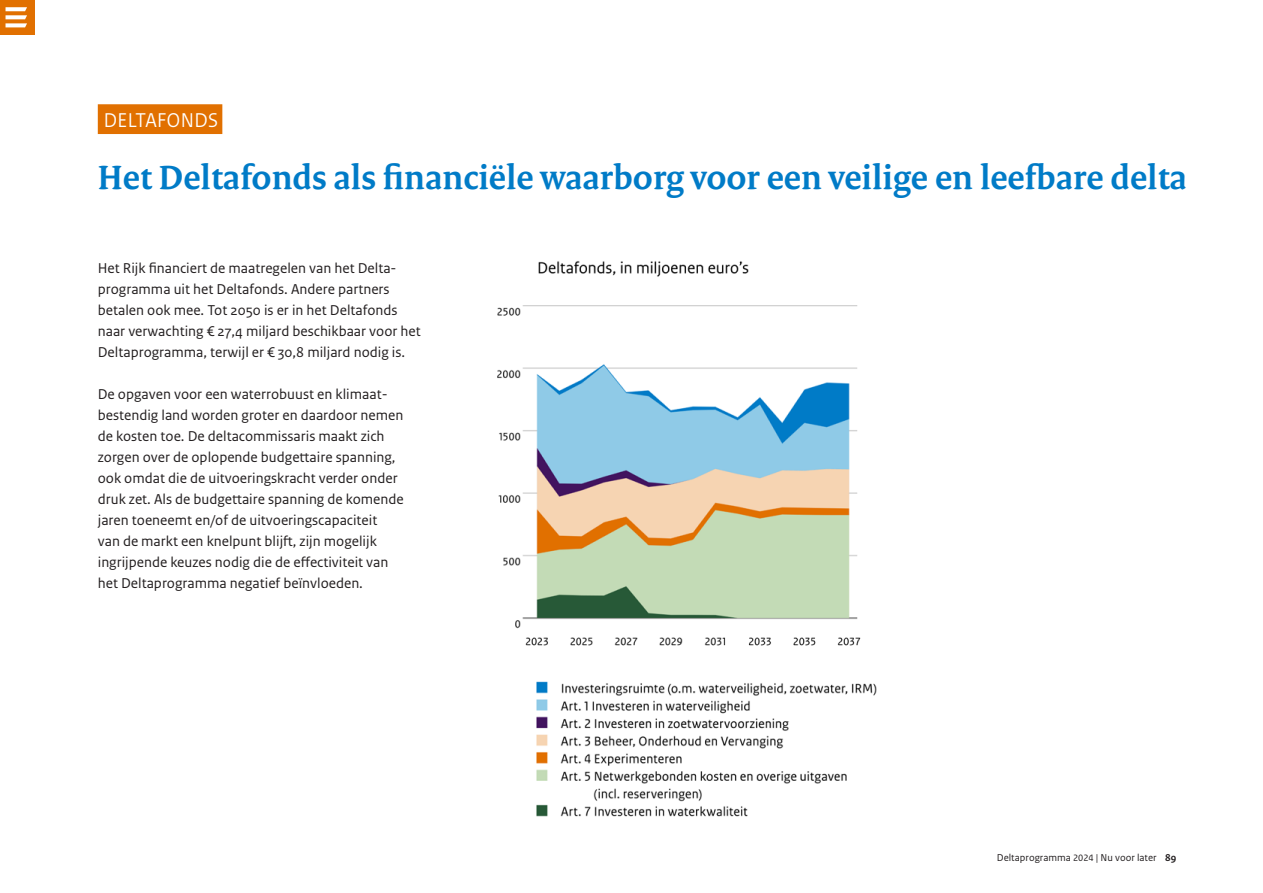
<style>
.page{position:relative;width:1263px;height:893px;background:#fff}
.page>*{position:absolute;margin:0;border:0;box-sizing:border-box;transform-origin:0 0}
.Kop_3{font:700 36px "Rijksoverheid Serif";color:#007bc7}
.Kop_2{font:21px "Rijksoverheid Sans Heading";letter-spacing:.02em;color:#fff}
.Intro_hoofdlijnen{font:15px/21px "Rijksoverheid Sans Text";color:#231f20}
.t1{font:10.5px "Rijksoverheid Sans Text";color:#231f20}
.s1{font-size:9.75px}
.s2{font-weight:700}
</style>
<div class="page">
<div style="left:0;top:0;width:34px;height:34px;background:#e17000"></div>
<svg style="left:6px;top:7px;width:21px;height:20px"></svg>
<div style="left:98px;top:104px;width:124px;height:30px;background:#e17000"></div>
<img style="left:497px;top:261px;width:364px;height:385px">
<img style="left:536px;top:681px;width:341px;height:136px">
<h2 class="Kop_2" style="left:104px;top:108px;width:116px">DELTAFONDS</h2>
<h3 class="Kop_3" style="left:98px;top:156px;width:1091px">Het Deltafonds als financiële waarborg voor een veilige en leefbare delta</h3>
<p class="Intro_hoofdlijnen" style="left:98px;top:257px;width:300px">Het Rijk financiert de maatregelen van het Delta-</p>
<p class="Intro_hoofdlijnen" style="left:98px;top:278px;width:324px">programma uit het Deltafonds. Andere partners betalen ook mee. Tot 2050 is er in het Deltafonds naar verwachting € 27,4 miljard beschikbaar voor het Deltaprogramma, terwijl er € 30,8 miljard nodig is.</p>
<p class="Intro_hoofdlijnen" style="left:98px;top:383px;width:307px">De opgaven voor een waterrobuust en klimaat-- bestendig land worden groter en daardoor nemen de kosten toe. De deltacommissaris maakt zich zorgen over de oplopende budgettaire spanning, ook omdat die de uitvoeringskracht verder onder druk zet. Als de budgettaire spanning de komende jaren toeneemt en/of de uitvoeringscapaciteit<br>van de markt een knelpunt blijft, zijn mogelijk ingrijpende keuzes nodig die de effectiviteit van het Deltaprogramma negatief beïnvloeden.</p>
<p class="t1" style="left:997px;top:852px;width:181px">Deltaprogramma <span class="s1">2024</span> | Nu voor later <span class="s2">89</span></p>
</div>
